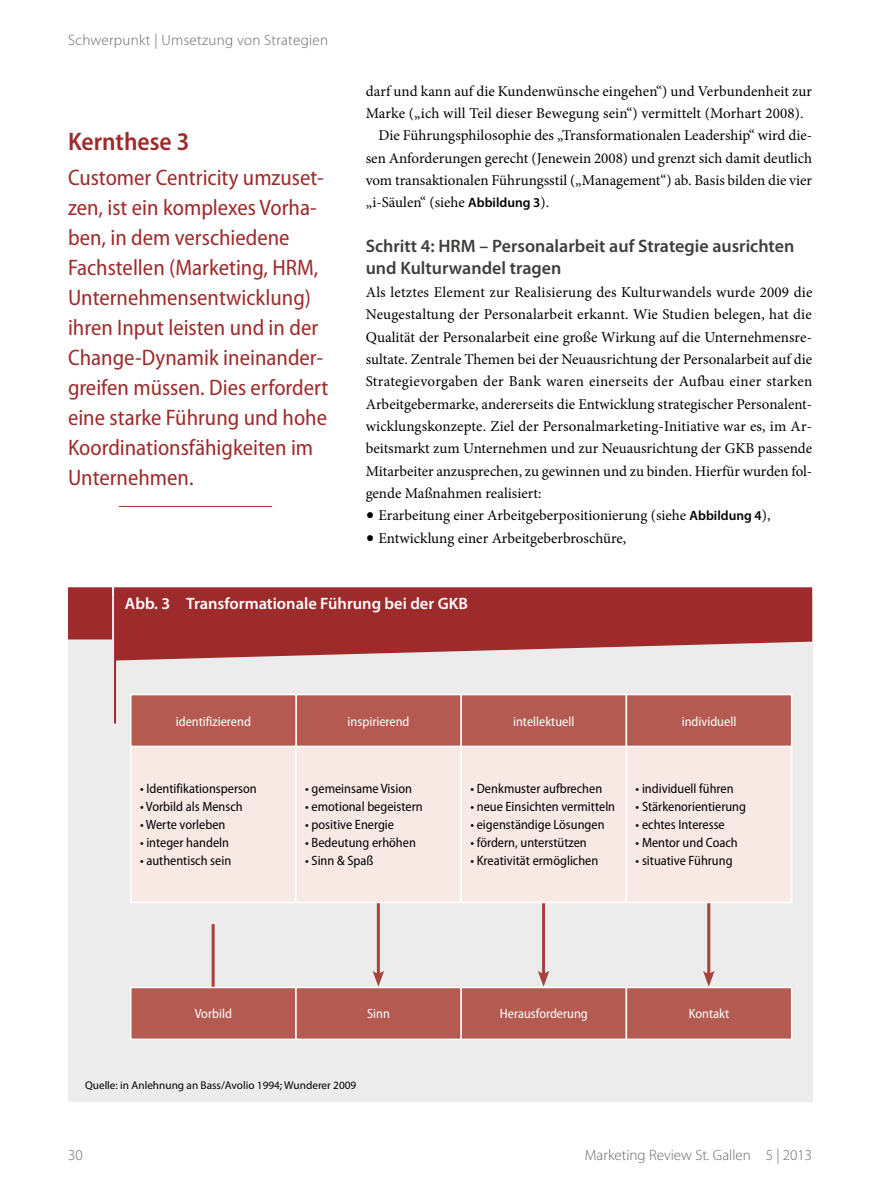
<style>
.page{position:relative;width:893px;height:1187px;background:#fff}
.page>*{position:absolute;margin:0;border:0;box-sizing:border-box;transform-origin:0 0}
.Kernthesen_Solo_Tite{font:600 semi-condensed 25.5px "Myriad Pro";color:#9e2b2c}
.Kernthesen_Solo_Grun{font:semi-condensed 22.5px/30px "Myriad Pro";color:#9e2b2c}
.Zwischenüberschrift{font:600 18px/22.4px "Myriad Pro";color:#3e3e3d}
.Titel{font:600 16.5px "Myriad Pro";color:#fff}
.Grundtext{font:15px/22.4px "Minion Pro";color:#000;text-align:justify}
.Grundtext_Einzug{font:15px/22.4px "Minion Pro";letter-spacing:.005em;color:#000}
.Aufzählung_Zeichen{font:15px "Minion Pro";color:#000}
.t1{font:300 15px "Myriad Pro";letter-spacing:.015em;color:#676767}
.Grundtext-2{font:semi-condensed 13.5px "Myriad Pro";color:#000}
.Grundtext_Weiß{font:semi-condensed 13.5px "Myriad Pro";color:#fff}
.Quelle{font:11.25px "Myriad Pro";color:#000}
.s1{font-family:"Myriad Pro";font-weight:600;font-size:13.5px}
.s2{font-size:22.5px}
</style>
<div class="page">
<div style="left:68px;top:596px;width:744px;height:505px;background:#ececec"></div>
<svg style="left:68px;top:587px;width:744px;height:136px;fill:#9e2b2c"></svg>
<hr style="left:212px;top:924px;width:3px;height:74px;background:#a9413d">
<hr style="left:542px;top:901px;width:3px;height:75px;background:#a9413d">
<svg style="left:538px;top:970px;width:11px;height:16px"></svg>
<hr style="left:377px;top:901px;width:3px;height:75px;background:#a9413d">
<svg style="left:372px;top:970px;width:12px;height:16px"></svg>
<hr style="left:707px;top:901px;width:3px;height:75px;background:#a9413d">
<svg style="left:703px;top:970px;width:12px;height:16px"></svg>
<div style="left:131px;top:987px;width:165px;height:52px;background:#b55a51"></div>
<div style="left:130px;top:986px;width:167px;height:53px;border:2px solid #fff"></div>
<div style="left:296px;top:987px;width:165px;height:52px;background:#b55a51"></div>
<div style="left:295px;top:986px;width:167px;height:53px;border:2px solid #fff"></div>
<div style="left:461px;top:987px;width:165px;height:52px;background:#b55a51"></div>
<div style="left:460px;top:986px;width:167px;height:53px;border:2px solid #fff"></div>
<div style="left:626px;top:987px;width:166px;height:52px;background:#b55a51"></div>
<div style="left:626px;top:986px;width:166px;height:53px;border:2px solid #fff"></div>
<div style="left:131px;top:745px;width:165px;height:157px;background:#f9e9e5"></div>
<div style="left:130px;top:744px;width:167px;height:159px;border:2px solid #fff"></div>
<div style="left:296px;top:745px;width:165px;height:157px;background:#f9e9e5"></div>
<div style="left:295px;top:744px;width:167px;height:159px;border:2px solid #fff"></div>
<div style="left:461px;top:745px;width:165px;height:157px;background:#f9e9e5"></div>
<div style="left:460px;top:744px;width:167px;height:159px;border:2px solid #fff"></div>
<div style="left:626px;top:745px;width:166px;height:157px;background:#f9e9e5"></div>
<div style="left:626px;top:744px;width:166px;height:159px;border:2px solid #fff"></div>
<div style="left:296px;top:694px;width:165px;height:52px;background:#b55a51"></div>
<div style="left:295px;top:693px;width:167px;height:54px;border:2px solid #fff"></div>
<div style="left:461px;top:694px;width:165px;height:52px;background:#b55a51"></div>
<div style="left:460px;top:693px;width:167px;height:54px;border:2px solid #fff"></div>
<div style="left:626px;top:694px;width:166px;height:52px;background:#b55a51"></div>
<div style="left:626px;top:693px;width:166px;height:54px;border:2px solid #fff"></div>
<div style="left:131px;top:694px;width:165px;height:52px;background:#b55a51"></div>
<div style="left:130px;top:693px;width:167px;height:54px;border:2px solid #fff"></div>
<hr style="left:119px;top:506px;width:153px;height:1px;background:#9e2b2c">
<p class="t1" style="left:68px;top:32px;width:262px">Schwerpunkt | Umsetzung von Strategien</p>
<p class="Kernthesen_Solo_Tite" style="left:68px;top:128px;width:123px">Kernthese 3</p>
<p class="Kernthesen_Solo_Grun" style="left:68px;top:162px;width:262px">Customer Centricity umzuset&shy;zen, ist ein komplexes Vorha&shy;ben, in dem verschiedene<br>Fachstellen (Marketing, HRM,<br>Unternehmensentwicklung) ihren Input leisten und in der<br>Change-Dynamik ineinander&shy;greifen müssen. Dies erfordert eine starke Führung und hohe<br>Koordinationsfähigkeiten im<br>Unternehmen.</p>
<p class="Grundtext_Einzug" style="left:366px;top:80px;width:448px">darf und kann auf die Kundenwünsche eingehen“) und Verbundenheit zur<br>Marke („ich will Teil dieser Bewegung sein“) vermittelt (Morhart 2008).</p>
<p class="Grundtext_Einzug" style="left:366px;top:124px;width:448px;text-align:justify;text-indent:13px">Die Führungsphilosophie des „Transformationalen Leadership“ wird die&shy;sen Anforderungen gerecht (Jenewein 2008) und grenzt sich damit deutlich vom transaktionalen Führungsstil („Management“) ab. Basis bilden die vier „i-Säulen“ (siehe <span class="s1">Abbildung 3</span>).</p>
<p class="Zwischenüberschrift" style="left:366px;top:234px;width:430px">Schritt 4: HRM – Personalarbeit auf Strategie ausrichten und Kulturwandel tragen</p>
<p class="Grundtext" style="left:366px;top:281px;width:448px">Als letztes Element zur Realisierung des Kulturwandels wurde 2009 die Neugestaltung der Personalarbeit erkannt. Wie Studien belegen, hat die Qualität der Personalarbeit eine große Wirkung auf die Unternehmensre&shy;sultate. Zentrale Themen bei der Neuausrichtung der Personalarbeit auf die Strategievorgaben der Bank waren einerseits der Aufbau einer starken Arbeitgebermarke, andererseits die Entwicklung strategischer Personalent&shy;wicklungskonzepte. Ziel der Personalmarketing-Initiative war es, im Ar&shy;beitsmarkt zum Unternehmen und zur Neuausrichtung der GKB passende Mitarbeiter anzusprechen, zu gewinnen und zu binden. Hierfür wurden fol&shy;gende Maßnahmen realisiert:</p>
<p class="Aufzählung_Zeichen" style="left:366px;top:505px;width:406px"><span class="s2">•</span> Erarbeitung einer Arbeitgeberpositionierung (siehe <span class="s1">Abbildung 4</span>),</p>
<p class="Aufzählung_Zeichen" style="left:366px;top:528px;width:262px"><span class="s2">•</span> Entwicklung einer Arbeitgeberbroschüre,</p>
<p class="Titel" style="left:125px;top:593px;width:344px">Abb. 3 Transformationale Führung bei der GKB</p>
<p class="Grundtext_Weiß" style="left:176px;top:713px;width:77px">identifizierend</p>
<p class="Grundtext_Weiß" style="left:348px;top:713px;width:63px">inspirierend</p>
<p class="Grundtext_Weiß" style="left:513px;top:713px;width:63px">intellektuell</p>
<p class="Grundtext_Weiß" style="left:682px;top:713px;width:56px">individuell</p>
<p class="Grundtext-2" style="left:140px;top:781px;width:118px">• Identifikationsperson</p>
<p class="Grundtext-2" style="left:140px;top:799px;width:104px">• Vorbild als Mensch</p>
<p class="Grundtext-2" style="left:140px;top:817px;width:87px">• Werte vorleben</p>
<p class="Grundtext-2" style="left:140px;top:835px;width:91px">• integer handeln</p>
<p class="Grundtext-2" style="left:140px;top:853px;width:93px">• authentisch sein</p>
<p class="Grundtext-2" style="left:305px;top:781px;width:108px">• gemeinsame Vision</p>
<p class="Grundtext-2" style="left:305px;top:799px;width:119px">• emotional begeistern</p>
<p class="Grundtext-2" style="left:305px;top:817px;width:90px">• positive Energie</p>
<p class="Grundtext-2" style="left:305px;top:835px;width:112px">• Bedeutung erhöhen</p>
<p class="Grundtext-2" style="left:305px;top:853px;width:70px">• Sinn &amp; Spaß</p>
<p class="Grundtext-2" style="left:470px;top:781px;width:133px">• Denkmuster aufbrechen</p>
<p class="Grundtext-2" style="left:470px;top:799px;width:146px">• neue Einsichten vermitteln</p>
<p class="Grundtext-2" style="left:470px;top:817px;width:136px">• eigenständige Lösungen</p>
<p class="Grundtext-2" style="left:470px;top:835px;width:118px">• fördern, unterstützen</p>
<p class="Grundtext-2" style="left:470px;top:853px;width:129px">• Kreativität ermöglichen</p>
<p class="Grundtext-2" style="left:636px;top:781px;width:100px">• individuell führen</p>
<p class="Grundtext-2" style="left:636px;top:799px;width:112px">• Stärkenorientierung</p>
<p class="Grundtext-2" style="left:636px;top:817px;width:91px">• echtes Interesse</p>
<p class="Grundtext-2" style="left:636px;top:835px;width:104px">• Mentor und Coach</p>
<p class="Grundtext-2" style="left:636px;top:853px;width:98px">• situative Führung</p>
<p class="Grundtext_Weiß" style="left:195px;top:1006px;width:39px">Vorbild</p>
<p class="Grundtext_Weiß" style="left:367px;top:1006px;width:24px">Sinn</p>
<p class="Grundtext_Weiß" style="left:500px;top:1006px;width:90px">Herausforderung</p>
<p class="Grundtext_Weiß" style="left:689px;top:1006px;width:42px">Kontakt</p>
<p class="Quelle" style="left:85px;top:1078px;width:273px">Quelle: in Anlehnung an Bass/Avolio 1994; Wunderer 2009</p>
<p class="t1" style="left:68px;top:1146px;width:16px">30</p>
<p class="t1" style="left:585px;top:1146px;width:229px">Marketing Review St. Gallen 5 | 2013</p>
</div>
